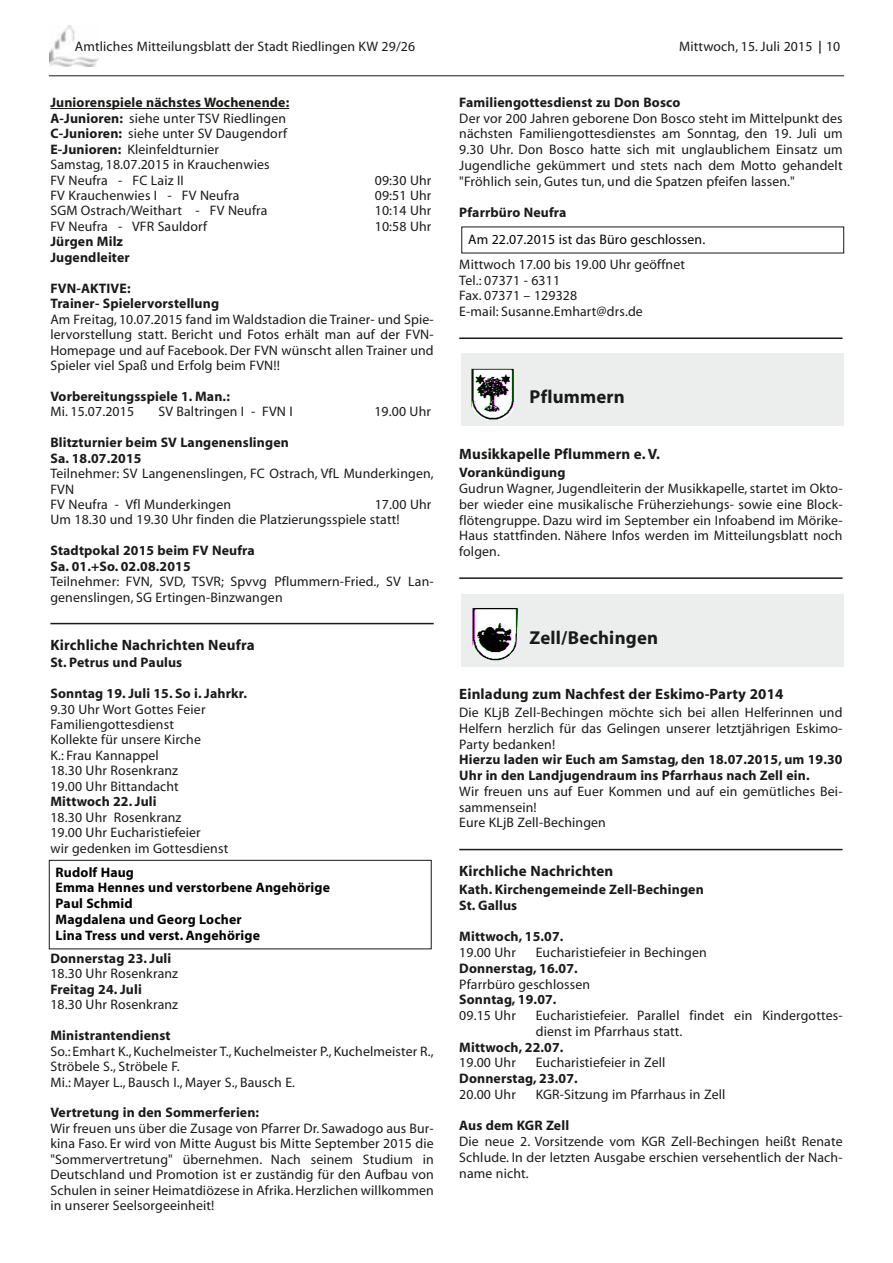
<style>
.page{position:relative;width:893px;height:1263px;background:#fff}
.page>*{position:absolute;margin:0;border:0;box-sizing:border-box;transform-origin:0 0}
.t1{font:700 18.75px "Myriad";letter-spacing:.01em;color:#1a1a18}
.t2{font:700 15px "Myriad";letter-spacing:.01em;color:#1a1a18}
.t3{font:13.8px/15.5px "Myriad";letter-spacing:.01em;color:#1a1a18}
.t4{font:700 13.8px/15.5px "Myriad";letter-spacing:.01em;color:#1a1a18}
.t5{font:700 13.8px/15.8px "Myriad";letter-spacing:.01em;color:#020304}
.t6{font:13.8px "Myriad";letter-spacing:.01em;color:#020304}
.s1{font-weight:700}
</style>
<div class="page">
<hr style="left:49px;top:75px;width:795px;height:1px;background:#1a1a18">
<img style="left:49px;top:26px;width:49px;height:41px">
<hr style="left:50px;top:108px;width:239px;height:1px;background:#1a1a18">
<hr style="left:50px;top:623px;width:384px;height:1px;background:#1a1a18">
<hr style="left:459px;top:337px;width:384px;height:2px;background:#1a1a18">
<hr style="left:459px;top:577px;width:384px;height:2px;background:#1a1a18">
<hr style="left:459px;top:849px;width:384px;height:1px;background:#1a1a18">
<div style="left:461px;top:353px;width:383px;height:72px;background:#eceded"></div>
<img style="left:472px;top:369px;width:42px;height:51px">
<div style="left:49px;top:860px;width:383px;height:89px;border:1px solid #1a1a18"></div>
<div style="left:461px;top:594px;width:383px;height:72px;background:#eceded"></div>
<img style="left:472px;top:608px;width:45px;height:52px">
<p class="t3" style="left:75px;top:40px;width:342px">Amtliches Mitteilungsblatt der Stadt Riedlingen KW 29/26</p>
<p class="t3" style="left:679px;top:40px;width:164px">Mittwoch, 15. Juli 2015 ❘ 10<sup>10</sup></p>
<p class="t3" style="left:50px;top:96px;width:240px"><span class="s1">Juniorenspiele nächstes Wochenende:<br>A-Junioren:</span> siehe unter TSV Riedlingen <span class="s1">C-Junioren:</span> siehe unter SV Daugendorf <span class="s1">E-Junioren:</span> Kleinfeldturnier<br>Samstag, 18.07.2015 in Krauchenwies<br>FV Neufra - FC Laiz II</p>
<p class="t3" style="left:375px;top:173px;width:58px">09:30 Uhr</p>
<p class="t3" style="left:50px;top:189px;width:191px">FV Krauchenwies I - FV Neufra</p>
<p class="t3" style="left:375px;top:189px;width:58px">09:51 Uhr</p>
<p class="t3" style="left:50px;top:204px;width:219px">SGM Ostrach/Weithart - FV Neufra</p>
<p class="t3" style="left:375px;top:204px;width:58px">10:14 Uhr</p>
<p class="t3" style="left:50px;top:220px;width:158px">FV Neufra - VFR Sauldorf</p>
<p class="t3" style="left:375px;top:220px;width:58px">10:58 Uhr</p>
<p class="t4" style="left:50px;top:235px;width:81px">Jürgen Milz<br>Jugendleiter</p>
<p class="t4" style="left:50px;top:281px;width:170px">FVN-AKTIVE:<br>Trainer- Spielervorstellung</p>
<p class="t3" style="left:50px;top:312px;width:385px;text-align:justify">Am Freitag, 10.07.2015 fand im Waldstadion die Trainer- und Spie&shy;lervorstellung statt. Bericht und Fotos erhält man auf der FVN-Homepage und auf Facebook. Der FVN wünscht allen Trainer und Spieler viel Spaß und Erfolg beim FVN!!</p>
<p class="t4" style="left:50px;top:390px;width:181px">Vorbereitungsspiele 1. Man.:</p>
<p class="t3" style="left:50px;top:405px;width:85px">Mi. 15.07.2015</p>
<p class="t3" style="left:158px;top:405px;width:136px">SV Baltringen I - FVN I</p>
<p class="t3" style="left:374px;top:405px;width:58px">19.00 Uhr</p>
<p class="t4" style="left:50px;top:436px;width:240px">Blitzturnier beim SV Langenenslingen<br>Sa. 18.07.2015</p>
<p class="t3" style="left:50px;top:467px;width:385px">Teilnehmer: SV Langenenslingen, FC Ostrach, VfL Munderkingen,<br>FVN<br>FV Neufra - Vfl Munderkingen</p>
<p class="t3" style="left:50px;top:498px;width:382px;text-indent:324px">17.00 Uhr<br>Um 18.30 und 19.30 Uhr finden die Platzierungsspiele statt!</p>
<p class="t4" style="left:50px;top:544px;width:206px">Stadtpokal 2015 beim FV Neufra<br>Sa. 01.+So. 02.08.2015</p>
<p class="t3" style="left:50px;top:575px;width:385px">Teilnehmer: FVN, SVD, TSVR; Spvvg Pflummern-Fried., SV Lan&shy;genenslingen, SG Ertingen-Binzwangen</p>
<p class="t2" style="left:50px;top:639px;width:206px">Kirchliche Nachrichten Neufra</p>
<p class="t4" style="left:50px;top:656px;width:133px">St. Petrus und Paulus</p>
<p class="t4" style="left:50px;top:687px;width:198px">Sonntag 19. Juli 15. So i. Jahrkr.</p>
<p class="t3" style="left:50px;top:702px;width:157px">9.30 Uhr Wort Gottes Feier<br>Familiengottesdienst<br>Kollekte für unsere Kirche<br>K.: Frau Kannappel<br>18.30 Uhr Rosenkranz<br>19.00 Uhr Bittandacht</p>
<p class="t4" style="left:50px;top:795px;width:108px">Mittwoch 22. Juli</p>
<p class="t3" style="left:50px;top:810px;width:179px">18.30 Uhr Rosenkranz<br>19.00 Uhr Eucharistiefeier<br>wir gedenken im Gottesdienst</p>
<p class="t5" style="left:56px;top:865px;width:276px">Rudolf Haug<br>Emma Hennes und verstorbene Angehörige<br>Paul Schmid<br>Magdalena und Georg Locher<br>Lina Tress und verst. Angehörige</p>
<p class="t4" style="left:50px;top:952px;width:122px">Donnerstag 23. Juli</p>
<p class="t3" style="left:50px;top:967px;width:129px">18.30 Uhr Rosenkranz</p>
<p class="t4" style="left:50px;top:982px;width:93px">Freitag 24. Juli</p>
<p class="t3" style="left:50px;top:998px;width:129px">18.30 Uhr Rosenkranz</p>
<p class="t4" style="left:50px;top:1029px;width:122px">Ministrantendienst</p>
<p class="t3" style="left:50px;top:1044px;width:385px">So.: Emhart K., Kuchelmeister T., Kuchelmeister P., Kuchelmeister R.,<br>Ströbele S., Ströbele F.<br>Mi.: Mayer L., Bausch I., Mayer S., Bausch E.</p>
<p class="t4" style="left:50px;top:1106px;width:210px">Vertretung in den Sommerferien:</p>
<p class="t3" style="left:50px;top:1121px;width:385px;text-align:justify">Wir freuen uns über die Zusage von Pfarrer Dr. Sawadogo aus Bur&shy;kina Faso. Er wird von Mitte August bis Mitte September 2015 die "Sommervertretung" übernehmen. Nach seinem Studium in Deutschland und Promotion ist er zuständig für den Aufbau von Schulen in seiner Heimatdiözese in Afrika. Herzlichen willkommen in unserer Seelsorgeeinheit!</p>
<p class="t4" style="left:459px;top:96px;width:223px">Familiengottesdienst zu Don Bosco</p>
<p class="t3" style="left:459px;top:111px;width:385px;text-align:justify">Der vor 200 Jahren geborene Don Bosco steht im Mittelpunkt des nächsten Familiengottesdienstes am Sonntag, den 19. Juli um 9.30 Uhr. Don Bosco hatte sich mit unglaublichem Einsatz um Jugendliche gekümmert und stets nach dem Motto gehandelt "Fröhlich sein, Gutes tun, und die Spatzen pfeifen lassen."</p>
<p class="t4" style="left:459px;top:206px;width:109px">Pfarrbüro Neufra</p>
<p class="t6" style="left:468px;top:234px;width:239px">Am 22.07.2015 ist das Büro geschlossen.</p>
<p class="t3" style="left:459px;top:257px;width:227px">Mittwoch 17.00 bis 19.00 Uhr geöffnet<br>Tel.: 07371 - 6311<br>Fax. 07371 – 129328<br>E-mail: Susanne.Emhart@drs.de</p>
<h1 class="t1" style="left:530px;top:390px;width:97px">Pflummern</h1>
<p class="t2" style="left:459px;top:449px;width:202px">Musikkapelle Pflummern e. V.</p>
<p class="t4" style="left:459px;top:466px;width:108px">Vorankündigung</p>
<p class="t3" style="left:459px;top:482px;width:385px;text-align:justify">Gudrun Wagner, Jugendleiterin der Musikkapelle, startet im Okto&shy;ber wieder eine musikalische Früherziehungs- sowie eine Block&shy;flötengruppe. Dazu wird im September ein Infoabend im Mörike-Haus stattfinden. Nähere Infos werden im Mitteilungsblatt noch folgen.</p>
<h1 class="t1" style="left:530px;top:631px;width:130px">Zell/Bechingen</h1>
<p class="t2" style="left:459px;top:689px;width:326px">Einladung zum Nachfest der Eskimo-Party 2014</p>
<p class="t3" style="left:459px;top:706px;width:385px;text-align:justify">Die KLjB Zell-Bechingen möchte sich bei allen Helferinnen und Helfern herzlich für das Gelingen unserer letztjährigen Eskimo-Party bedanken!</p>
<p class="t4" style="left:459px;top:753px;width:385px">Hierzu laden wir Euch am Samstag, den 18.07.2015, um 19.30<br>Uhr in den Landjugendraum ins Pfarrhaus nach Zell ein.</p>
<p class="t3" style="left:459px;top:784px;width:385px">Wir freuen uns auf Euer Kommen und auf ein gemütliches Bei&shy;sammensein!<br>Eure KLjB Zell-Bechingen</p>
<p class="t2" style="left:459px;top:865px;width:156px">Kirchliche Nachrichten</p>
<p class="t4" style="left:459px;top:883px;width:246px">Kath. Kirchengemeinde Zell-Bechingen<br>St. Gallus</p>
<p class="t4" style="left:459px;top:930px;width:106px">Mittwoch, 15.07.</p>
<p class="t3" style="left:459px;top:946px;width:58px">19.00 Uhr</p>
<p class="t3" style="left:536px;top:946px;width:172px">Eucharistiefeier in Bechingen</p>
<p class="t4" style="left:459px;top:961px;width:120px">Donnerstag, 16.07.</p>
<p class="t3" style="left:459px;top:977px;width:132px">Pfarrbüro geschlossen</p>
<p class="t4" style="left:459px;top:993px;width:99px">Sonntag, 19.07.</p>
<p class="t3" style="left:459px;top:1009px;width:58px">09.15 Uhr</p>
<p class="t3" style="left:536px;top:1009px;width:308px">Eucharistiefeier. Parallel findet ein Kindergottes&shy;dienst im Pfarrhaus statt.</p>
<p class="t4" style="left:459px;top:1040px;width:106px">Mittwoch, 22.07.</p>
<p class="t3" style="left:459px;top:1056px;width:58px">19.00 Uhr</p>
<p class="t3" style="left:536px;top:1056px;width:131px">Eucharistiefeier in Zell</p>
<p class="t4" style="left:459px;top:1072px;width:120px">Donnerstag, 23.07.</p>
<p class="t3" style="left:459px;top:1087px;width:58px">20.00 Uhr</p>
<p class="t3" style="left:536px;top:1087px;width:191px">KGR-Sitzung im Pfarrhaus in Zell</p>
<p class="t4" style="left:459px;top:1119px;width:111px">Aus dem KGR Zell</p>
<p class="t3" style="left:459px;top:1135px;width:385px;text-align:justify">Die neue 2. Vorsitzende vom KGR Zell-Bechingen heißt Renate Schlude. In der letzten Ausgabe erschien versehentlich der Nach&shy;name nicht.</p>
</div>
